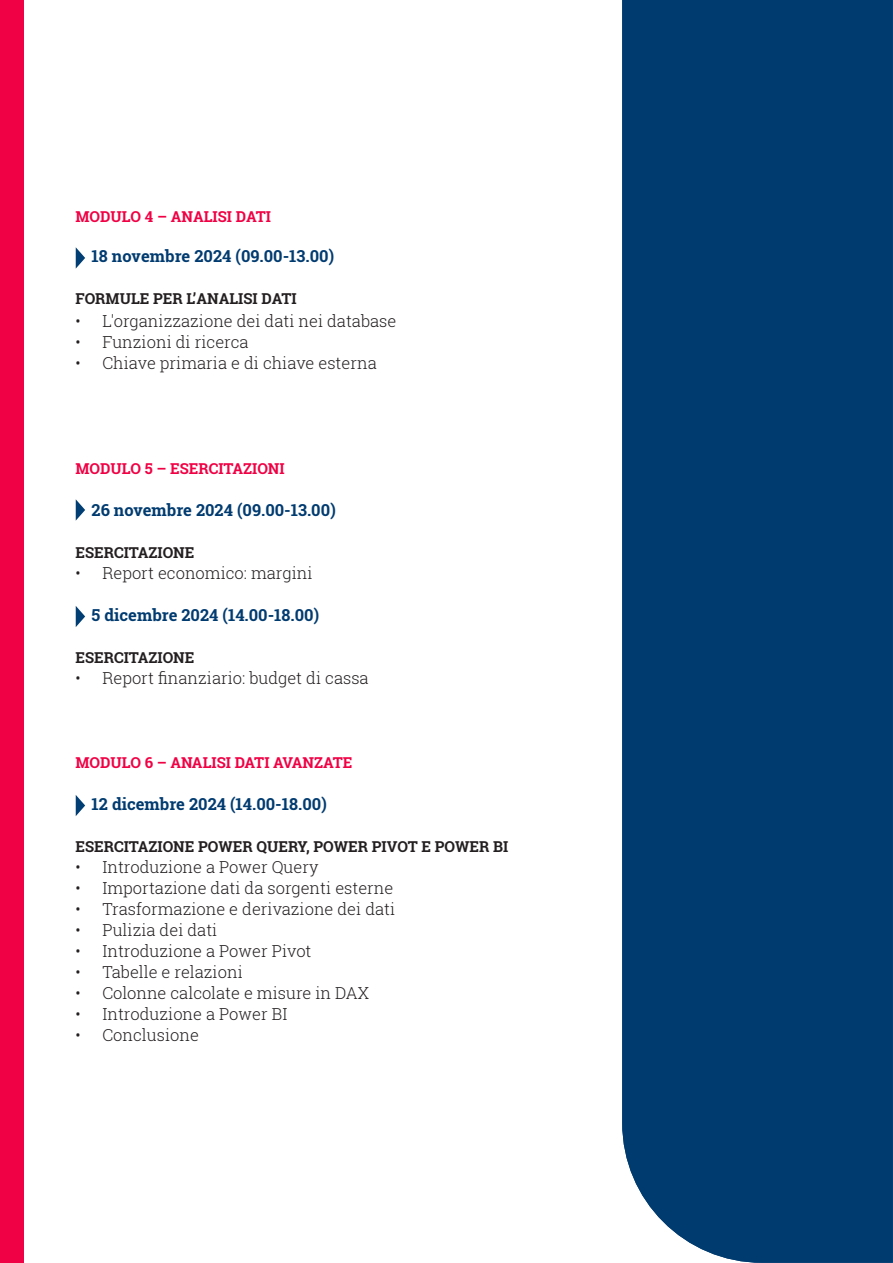
<style>
.page{position:relative;width:893px;height:1263px;background:#fff}
.page>*{position:absolute;margin:0;border:0;box-sizing:border-box;transform-origin:0 0}
.t1{font:300 16.5px "Roboto Slab";color:#231f20}
.t2{font:700 16.5px "Roboto Slab";color:#003b70}
.t3{font:700 15px "Roboto Slab";color:#231f20}
.t4{font:700 15px "Roboto Slab";color:#f00044}
</style>
<div class="page">
<svg style="left:76px;top:247px;width:9px;height:22px"></svg>
<svg style="left:76px;top:499px;width:9px;height:22px"></svg>
<svg style="left:76px;top:606px;width:9px;height:21px"></svg>
<svg style="left:76px;top:795px;width:9px;height:21px"></svg>
<div style="left:0;top:0;width:24px;height:1263px;background:#f00044"></div>
<div style="left:622px;top:0;width:271px;height:1263px;background:#003b70"></div>
<p class="t4" style="left:75px;top:206px;width:197px">MODULO 4 – ANALISI DATI</p>
<p class="t2" style="left:92px;top:245px;width:244px">18 novembre 2024 (09.00-13.00)</p>
<p class="t3" style="left:75px;top:288px;width:223px">FORMULE PER L’ANALISI DATI</p>
<p class="t1" style="left:75px;top:310px;width:323px">• L'organizzazione dei dati nei database</p>
<p class="t1" style="left:75px;top:331px;width:175px">• Funzioni di ricerca</p>
<p class="t1" style="left:75px;top:352px;width:303px">• Chiave primaria e di chiave esterna</p>
<p class="t4" style="left:75px;top:458px;width:211px">MODULO 5 – ESERCITAZIONI</p>
<p class="t2" style="left:92px;top:499px;width:246px">26 novembre 2024 (09.00-13.00)</p>
<p class="t3" style="left:75px;top:542px;width:121px">ESERCITAZIONE</p>
<p class="t1" style="left:75px;top:562px;width:239px">• Report economico: margini</p>
<p class="t2" style="left:92px;top:604px;width:229px">5 dicembre 2024 (14.00-18.00)</p>
<p class="t3" style="left:75px;top:647px;width:121px">ESERCITAZIONE</p>
<p class="t1" style="left:75px;top:667px;width:295px">• Report finanziario: budget di cassa</p>
<p class="t4" style="left:75px;top:752px;width:278px">MODULO 6 – ANALISI DATI AVANZATE</p>
<p class="t2" style="left:92px;top:793px;width:237px">12 dicembre 2024 (14.00-18.00)</p>
<p class="t3" style="left:75px;top:836px;width:434px">ESERCITAZIONE POWER QUERY, POWER PIVOT E POWER BI</p>
<p class="t1" style="left:75px;top:856px;width:245px">• Introduzione a Power Query</p>
<p class="t1" style="left:75px;top:877px;width:319px">• Importazione dati da sorgenti esterne</p>
<p class="t1" style="left:75px;top:898px;width:321px">• Trasformazione e derivazione dei dati</p>
<p class="t1" style="left:75px;top:919px;width:143px">• Pulizia dei dati</p>
<p class="t1" style="left:75px;top:940px;width:238px">• Introduzione a Power Pivot</p>
<p class="t1" style="left:75px;top:961px;width:169px">• Tabelle e relazioni</p>
<p class="t1" style="left:75px;top:982px;width:295px">• Colonne calcolate e misure in DAX</p>
<p class="t1" style="left:75px;top:1003px;width:214px">• Introduzione a Power BI</p>
<p class="t1" style="left:75px;top:1024px;width:125px">• Conclusione</p>
</div>
